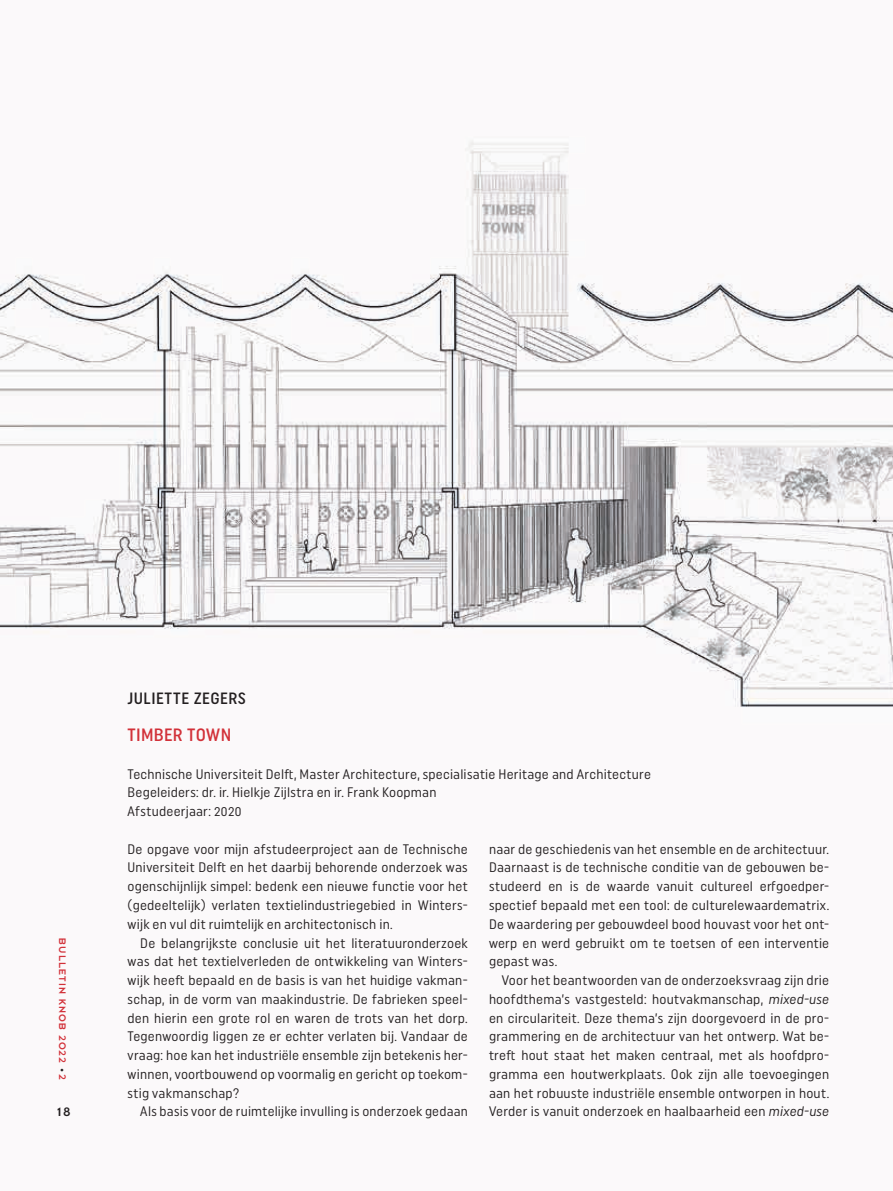
<style>
.page{position:relative;width:893px;height:1191px;background:#fff}
.page>*{position:absolute;margin:0;border:0;box-sizing:border-box;transform-origin:0 0}
.t1{font:500 17.85px "Uniform Pro Con";letter-spacing:.02em;color:#d23139}
.t2{font:500 16.35px "Uniform Pro Con";letter-spacing:.03em;color:#231f20}
.t3{font:13.8px/18.8px "Uniform Pro Con";letter-spacing:.015em;color:#231f20;text-align:justify}
.t4{font:13.5px "Dessau Pro";color:#231f20}
.t5{font:10.5px "Dessau Pro";letter-spacing:.11em;color:#d23139}
.s1{font-size:8.25px;color:#231f20}
.s2{font-style:italic}
</style>
<div class="page">
<img style="left:0;top:140px;width:893px;height:568px">
<p class="t5" style="left:68px;top:938px;width:143px;rotate:90deg">BULLETIN KNOB 2022 <span class="s1">•</span> 2</p>
<p class="t4" style="left:57px;top:1105px;width:15px">18</p>
<p class="t2" style="left:128px;top:688px;width:120px">JULIETTE ZEGERS</p>
<p class="t1" style="left:128px;top:724px;width:105px">TIMBER TOWN</p>
<p class="t3" style="left:128px;top:764px;width:525px;text-align:left">Technische Universiteit Delft, Master Architecture, specialisatie Heritage and Architecture<br>Begeleiders: dr. ir. Hielkje Zijlstra en ir. Frank Koopman<br>Afstudeerjaar: 2020</p>
<p class="t3" style="left:128px;top:839px;width:342px">De opgave voor mijn afstudeerproject aan de Technische Universiteit Delft en het daarbij behorende onderzoek was ogenschijnlijk simpel: bedenk een nieuwe functie voor het (gedeeltelijk) verlaten textielindustriegebied in Winters&shy;wijk en vul dit ruimtelijk en architectonisch in.</p>
<p class="t3" style="left:128px;top:933px;width:342px;text-indent:13px">De belangrijkste conclusie uit het literatuuronderzoek was dat het textielverleden de ontwikkeling van Winters&shy;wijk heeft bepaald en de basis is van het huidige vakman&shy;schap, in de vorm van maakindustrie. De fabrieken speel&shy;den hierin een grote rol en waren de trots van het dorp.<br>Tegenwoordig liggen ze er echter verlaten bij. Vandaar de vraag: hoe kan het industriële ensemble zijn betekenis her&shy;winnen, voortbouwend op voormalig en gericht op toekom&shy;stig vakmanschap?</p>
<p class="t3" style="left:140px;top:1101px;width:329px">Als basis voor de ruimtelijke invulling is onderzoek gedaan</p>
<p class="t3" style="left:489px;top:839px;width:342px">naar de geschiedenis van het ensemble en de architectuur.<br>Daarnaast is de technische conditie van de gebouwen be&shy;studeerd en is de waarde vanuit cultureel erfgoedper&shy;spectief bepaald met een tool: de culturelewaardematrix.<br>De waardering per gebouwdeel bood houvast voor het ont&shy;werp en werd gebruikt om te toetsen of een interventie gepast was.</p>
<p class="t3" style="left:489px;top:970px;width:342px;text-indent:13px">Voor het beantwoorden van de onderzoeksvraag zijn drie hoofdthema’s vastgesteld: houtvakmanschap, <span class="s2">mixed-use </span>en circulariteit. Deze thema’s zijn doorgevoerd in de pro&shy;grammering en de architectuur van het ontwerp. Wat be&shy;treft hout staat het maken centraal, met als hoofdpro&shy;gramma een houtwerkplaats. Ook zijn alle toevoegingen aan het robuuste industriële ensemble ontworpen in hout.<br>Verder is vanuit onderzoek en haalbaarheid een <span class="s2">mixed-use</span></p>
</div>
